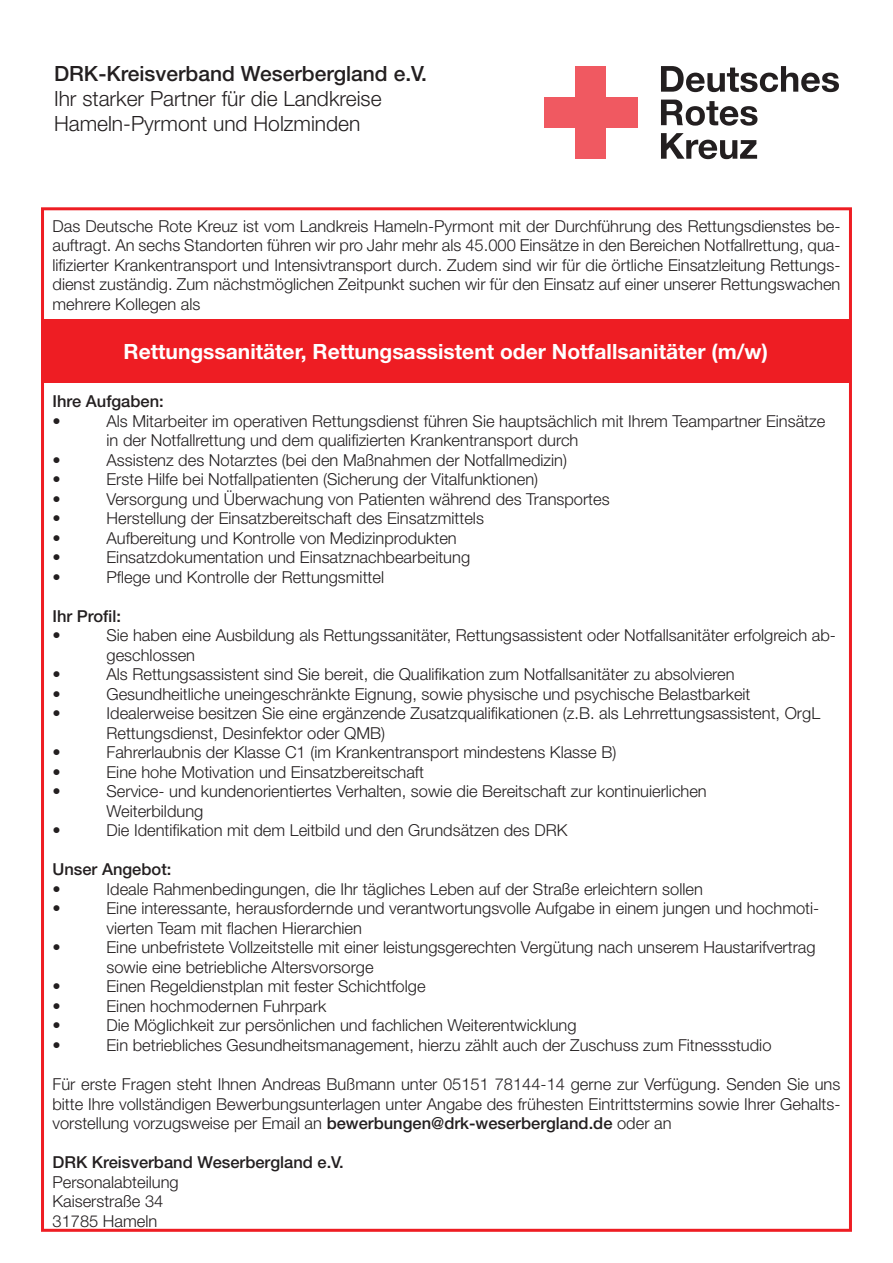
<style>
.page{position:relative;width:893px;height:1263px;background:#fff}
.page>*{position:absolute;margin:0;border:0;box-sizing:border-box;transform-origin:0 0}
.t1{font:300 21px/25.2px "Helvetica Neue";color:#231f20}
.t2{font:700 21px "Helvetica Neue";color:#fff}
.t3{font:500 21px "Helvetica Neue";color:#231f20}
.t4{font:300 16.5px/19.5px "Helvetica Neue";color:#231f20}
.t5{font:500 16.5px "Helvetica Neue";color:#231f20}
.s1{font-weight:500}
</style>
<div class="page">
<div style="left:575px;top:97px;width:31px;height:31px;background:#f05961"></div>
<div style="left:598px;top:97px;width:39px;height:31px;background:#f05961"></div>
<div style="left:544px;top:97px;width:40px;height:31px;background:#f05961"></div>
<div style="left:575px;top:66px;width:31px;height:38px;background:#f05961"></div>
<div style="left:575px;top:123px;width:31px;height:36px;background:#f05961"></div>
<svg style="left:661px;top:66px;width:178px;height:26px"></svg>
<svg style="left:661px;top:100px;width:96px;height:26px"></svg>
<svg style="left:661px;top:133px;width:96px;height:26px"></svg>
<div style="left:41px;top:319px;width:809px;height:64px;background:#ee1d23"></div>
<p class="t3" style="left:54px;top:61px;width:375px">DRK-Kreisverband Weserbergland e.V.</p>
<p class="t1" style="left:54px;top:86px;width:329px">Ihr starker Partner für die Landkreise<br>Hameln-Pyrmont und Holzminden</p>
<p class="t4" style="left:53px;top:216px;width:789px;text-align:justify">Das Deutsche Rote Kreuz ist vom Landkreis Hameln-Pyrmont mit der Durchführung des Rettungsdienstes be&shy;auftragt. An sechs Standorten führen wir pro Jahr mehr als 45.000 Einsätze in den Bereichen Notfallrettung, qua&shy;lifizierter Krankentransport und Intensivtransport durch. Zudem sind wir für die örtliche Einsatzleitung Rettungs&shy;dienst zuständig. Zum nächstmöglichen Zeitpunkt suchen wir für den Einsatz auf einer unserer Rettungswachen mehrere Kollegen als</p>
<p class="t2" style="left:124px;top:339px;width:646px">Rettungssanitäter, Rettungsassistent oder Notfallsanitäter (m/w)</p>
<p class="t5" style="left:53px;top:392px;width:113px">Ihre Aufgaben:</p>
<p class="t4" style="left:53px;top:411px;width:10px">•</p>
<p class="t4" style="left:107px;top:411px;width:720px">Als Mitarbeiter im operativen Rettungsdienst führen Sie hauptsächlich mit Ihrem Teampartner Einsätze in der Notfallrettung und dem qualifizierten Krankentransport durch</p>
<p class="t4" style="left:53px;top:450px;width:10px">•</p>
<p class="t4" style="left:107px;top:450px;width:462px">Assistenz des Notarztes (bei den Maßnahmen der Notfallmedizin)</p>
<p class="t4" style="left:53px;top:469px;width:10px">•</p>
<p class="t4" style="left:107px;top:469px;width:433px">Erste Hilfe bei Notfallpatienten (Sicherung der Vitalfunktionen)</p>
<p class="t4" style="left:53px;top:489px;width:10px">•</p>
<p class="t4" style="left:107px;top:489px;width:505px">Versorgung und Überwachung von Patienten während des Transportes</p>
<p class="t4" style="left:53px;top:508px;width:10px">•</p>
<p class="t4" style="left:107px;top:508px;width:379px">Herstellung der Einsatzbereitschaft des Einsatzmittels</p>
<p class="t4" style="left:53px;top:528px;width:10px">•</p>
<p class="t4" style="left:107px;top:528px;width:352px">Aufbereitung und Kontrolle von Medizinprodukten</p>
<p class="t4" style="left:53px;top:547px;width:10px">•</p>
<p class="t4" style="left:107px;top:547px;width:365px">Einsatzdokumentation und Einsatznachbearbeitung</p>
<p class="t4" style="left:53px;top:567px;width:10px">•</p>
<p class="t4" style="left:107px;top:567px;width:279px">Pflege und Kontrolle der Rettungsmittel</p>
<p class="t5" style="left:53px;top:606px;width:70px">Ihr Profil:</p>
<p class="t4" style="left:53px;top:625px;width:10px">•</p>
<p class="t4" style="left:107px;top:625px;width:731px">Sie haben eine Ausbildung als Rettungssanitäter, Rettungsassistent oder Notfallsanitäter erfolgreich ab&shy;geschlossen</p>
<p class="t4" style="left:53px;top:664px;width:10px">•</p>
<p class="t4" style="left:107px;top:664px;width:629px">Als Rettungsassistent sind Sie bereit, die Qualifikation zum Notfallsanitäter zu absolvieren</p>
<p class="t4" style="left:53px;top:684px;width:10px">•</p>
<p class="t4" style="left:107px;top:684px;width:645px">Gesundheitliche uneingeschränkte Eignung, sowie physische und psychische Belastbarkeit</p>
<p class="t4" style="left:53px;top:703px;width:10px">•</p>
<p class="t4" style="left:107px;top:703px;width:715px">Idealerweise besitzen Sie eine ergänzende Zusatzqualifikationen (z.B. als Lehrrettungsassistent, OrgL<br>Rettungsdienst, Desinfektor oder QMB)</p>
<p class="t4" style="left:53px;top:742px;width:10px">•</p>
<p class="t4" style="left:107px;top:742px;width:511px">Fahrerlaubnis der Klasse C1 (im Krankentransport mindestens Klasse B)</p>
<p class="t4" style="left:53px;top:762px;width:10px">•</p>
<p class="t4" style="left:107px;top:762px;width:319px">Eine hohe Motivation und Einsatzbereitschaft</p>
<p class="t4" style="left:53px;top:781px;width:10px">•</p>
<p class="t4" style="left:107px;top:781px;width:602px">Service- und kundenorientiertes Verhalten, sowie die Bereitschaft zur kontinuierlichen<br>Weiterbildung</p>
<p class="t4" style="left:53px;top:820px;width:10px">•</p>
<p class="t4" style="left:107px;top:820px;width:462px">Die Identifikation mit dem Leitbild und den Grundsätzen des DRK</p>
<p class="t5" style="left:53px;top:860px;width:120px">Unser Angebot:</p>
<p class="t4" style="left:53px;top:879px;width:10px">•</p>
<p class="t4" style="left:107px;top:879px;width:598px">Ideale Rahmenbedingungen, die Ihr tägliches Leben auf der Straße erleichtern sollen</p>
<p class="t4" style="left:53px;top:898px;width:10px">•</p>
<p class="t4" style="left:107px;top:898px;width:714px">Eine interessante, herausfordernde und verantwortungsvolle Aufgabe in einem jungen und hochmoti&shy;vierten Team mit flachen Hierarchien</p>
<p class="t4" style="left:53px;top:937px;width:10px">•</p>
<p class="t4" style="left:107px;top:937px;width:711px">Eine unbefristete Vollzeitstelle mit einer leistungsgerechten Vergütung nach unserem Haustarifvertrag sowie eine betriebliche Altersvorsorge</p>
<p class="t4" style="left:53px;top:976px;width:10px">•</p>
<p class="t4" style="left:107px;top:976px;width:321px">Einen Regeldienstplan mit fester Schichtfolge</p>
<p class="t4" style="left:53px;top:996px;width:10px">•</p>
<p class="t4" style="left:107px;top:996px;width:221px">Einen hochmodernen Fuhrpark</p>
<p class="t4" style="left:53px;top:1015px;width:10px">•</p>
<p class="t4" style="left:107px;top:1015px;width:472px">Die Möglichkeit zur persönlichen und fachlichen Weiterentwicklung</p>
<p class="t4" style="left:53px;top:1035px;width:10px">•</p>
<p class="t4" style="left:107px;top:1035px;width:666px">Ein betriebliches Gesundheitsmanagement, hierzu zählt auch der Zuschuss zum Fitnessstudio</p>
<p class="t4" style="left:52px;top:1074px;width:789px;text-align:justify">Für erste Fragen steht Ihnen Andreas Bußmann unter 05151 78144-14 gerne zur Verfügung. Senden Sie uns bitte Ihre vollständigen Bewerbungsunterlagen unter Angabe des frühesten Eintrittstermins sowie Ihrer Gehalts&shy;vorstellung vorzugsweise per Email an <span class="s1">bewerbungen@drk-weserbergland.de</span> oder an</p>
<p class="t5" style="left:52px;top:1152px;width:293px">DRK Kreisverband Weserbergland e.V.</p>
<p class="t4" style="left:52px;top:1171px;width:128px">Personalabteilung<br>Kaiserstraße 34<br>31785 Hameln</p>
</div>
